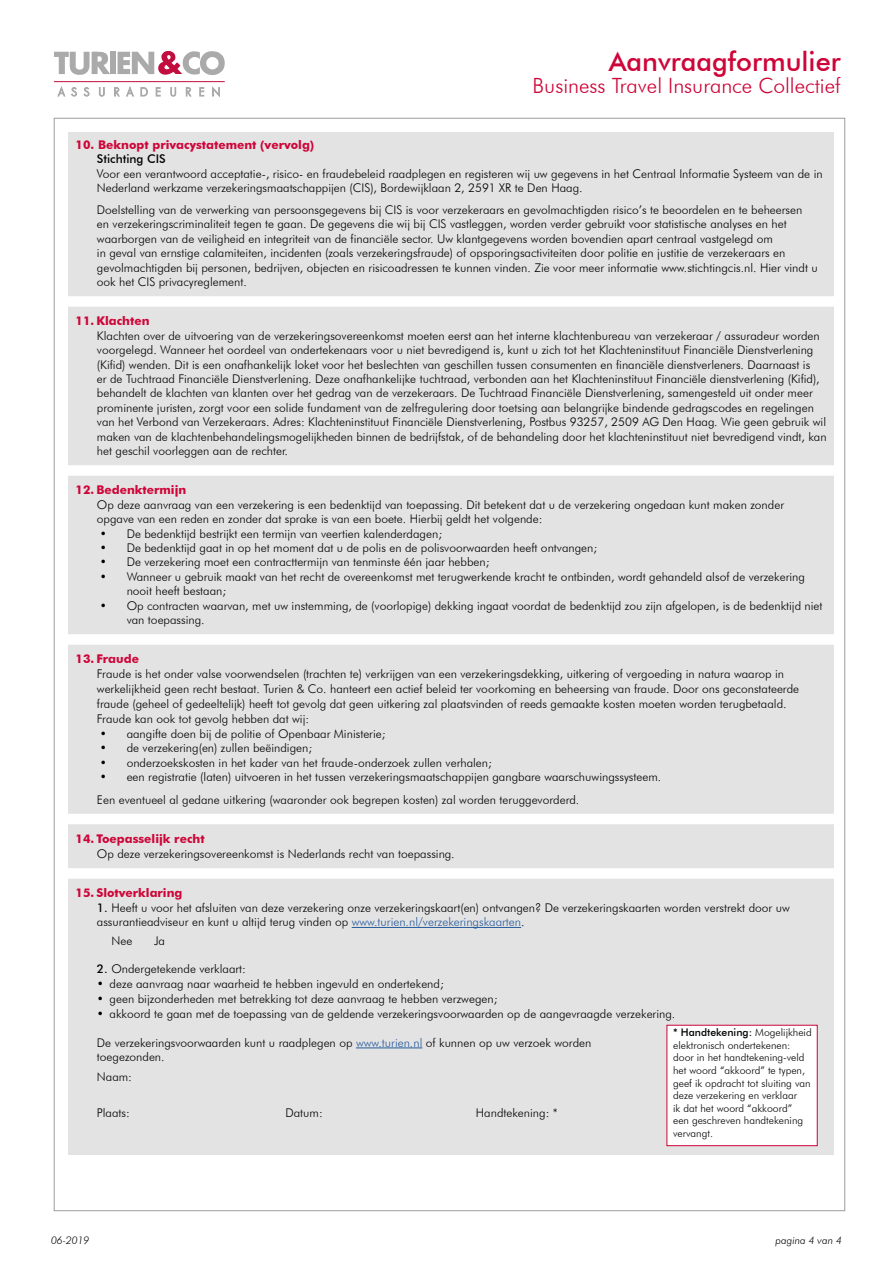
<style>
.page{position:relative;width:893px;height:1263px;background:#fff}
.page>*{position:absolute;margin:0;border:0;box-sizing:border-box;transform-origin:0 0}
.t1{font:500 27px "Futura BT";color:#ce0538}
.t2{font:300 21px "Futura BT";color:#ce0538}
.t3{font:300 12px/14.4px "Futura BT";color:#000}
.t4{font:700 12px "Futura BT";color:#ce0538}
.t5{font:500 12px "Futura BT";color:#000}
.t6{font:300 10.5px/12.6px "Futura BT";color:#000}
.t7{font:italic 300 10.5px "Futura BT";color:#000}
.s1{font-weight:500}
.s2{color:#275b9b}
</style>
<div class="page">
<div style="left:68px;top:132px;width:765px;height:1022px;background:#e3e3e3"></div>
<div style="left:110px;top:52px;width:5px;height:22px;background:#aaa"></div>
<svg style="left:118px;top:51px;width:107px;height:24px"></svg>
<svg style="left:54px;top:51px;width:56px;height:24px"></svg>
<svg style="left:58px;top:87px;width:7px;height:9px"></svg>
<svg style="left:71px;top:87px;width:6px;height:9px"></svg>
<svg style="left:84px;top:87px;width:5px;height:9px"></svg>
<svg style="left:99px;top:87px;width:6px;height:10px"></svg>
<svg style="left:114px;top:87px;width:6px;height:9px"></svg>
<svg style="left:126px;top:87px;width:8px;height:9px"></svg>
<svg style="left:141px;top:87px;width:7px;height:9px"></svg>
<svg style="left:156px;top:87px;width:4px;height:9px"></svg>
<svg style="left:170px;top:87px;width:6px;height:10px"></svg>
<svg style="left:186px;top:87px;width:5px;height:9px"></svg>
<svg style="left:199px;top:87px;width:5px;height:9px"></svg>
<svg style="left:212px;top:87px;width:8px;height:10px"></svg>
<hr style="left:54px;top:81px;width:171px;height:1px;background:#c10e3e">
<div style="left:63px;top:296px;width:777px;height:11px;background:#fff"></div>
<div style="left:63px;top:465px;width:777px;height:11px;background:#fff"></div>
<div style="left:63px;top:634px;width:777px;height:11px;background:#fff"></div>
<div style="left:63px;top:814px;width:777px;height:10px;background:#fff"></div>
<div style="left:63px;top:868px;width:777px;height:11px;background:#fff"></div>
<hr style="left:352px;top:927px;width:169px;height:1px;background:#275b9b">
<hr style="left:356px;top:1048px;width:66px;height:1px;background:#275b9b">
<div style="left:666px;top:1025px;width:152px;height:121px;background:#fff;border:1px solid #ce0538"></div>
<h1 class="t1" style="left:609px;top:45px;width:233px">Aanvraagformulier</h1>
<h2 class="t2" style="left:533px;top:73px;width:310px">Business Travel Insurance Collectief</h2>
<p class="t4" style="left:76px;top:137px;width:240px">10. Beknopt privacystatement (vervolg)</p>
<p class="t5" style="left:97px;top:152px;width:70px">Stichting CIS</p>
<p class="t3" style="left:97px;top:166px;width:727px">Voor een verantwoord acceptatie-, risico- en fraudebeleid raadplegen en registeren wij uw gegevens in het Centraal Informatie Systeem van de in<br>Nederland werkzame verzekeringsmaatschappijen (CIS), Bordewijklaan 2, 2591 XR te Den Haag.</p>
<p class="t3" style="left:97px;top:202px;width:722px">Doelstelling van de verwerking van persoonsgegevens bij CIS is voor verzekeraars en gevolmachtigden risico’s te beoordelen en te beheersen<br>en verzekeringscriminaliteit tegen te gaan. De gegevens die wij bij CIS vastleggen, worden verder gebruikt voor statistische analyses en het waarborgen van de veiligheid en integriteit van de financiële sector. Uw klantgegevens worden bovendien apart centraal vastgelegd om<br>in geval van ernstige calamiteiten, incidenten (zoals verzekeringsfraude) of opsporingsactiviteiten door politie en justitie de verzekeraars en gevolmachtigden bij personen, bedrijven, objecten en risicoadressen te kunnen vinden. Zie voor meer informatie www.stichtingcis.nl. Hier vindt u ook het CIS privacyreglement.</p>
<p class="t4" style="left:76px;top:314px;width:75px">11. Klachten</p>
<p class="t3" style="left:97px;top:328px;width:731px">Klachten over de uitvoering van de verzekeringsovereenkomst moeten eerst aan het interne klachtenbureau van verzekeraar / assuradeur worden voorgelegd. Wanneer het oordeel van ondertekenaars voor u niet bevredigend is, kunt u zich tot het Klachteninstituut Financiële Dienstverlening (Kifid) wenden. Dit is een onafhankelijk loket voor het beslechten van geschillen tussen consumenten en financiële dienstverleners. Daarnaast is<br>er de Tuchtraad Financiële Dienstverlening. Deze onafhankelijke tuchtraad, verbonden aan het Klachteninstituut Financiële dienstverlening (Kifid), behandelt de klachten van klanten over het gedrag van de verzekeraars. De Tuchtraad Financiële Dienstverlening, samengesteld uit onder meer prominente juristen, zorgt voor een solide fundament van de zelfregulering door toetsing aan belangrijke bindende gedragscodes en regelingen van het Verbond van Verzekeraars. Adres: Klachteninstituut Financiële Dienstverlening, Postbus 93257, 2509 AG Den Haag. Wie geen gebruik wil maken van de klachtenbehandelingsmogelijkheden binnen de bedrijfstak, of de behandeling door het klachteninstituut niet bevredigend vindt, kan het geschil voorleggen aan de rechter.</p>
<p class="t4" style="left:76px;top:483px;width:112px">12. Bedenktermijn</p>
<p class="t3" style="left:97px;top:497px;width:689px">Op deze aanvraag van een verzekering is een bedenktijd van toepassing. Dit betekent dat u de verzekering ongedaan kunt maken zonder opgave van een reden en zonder dat sprake is van een boete. Hierbij geldt het volgende:</p>
<p class="t3" style="left:100px;top:526px;width:344px">• De bedenktijd bestrijkt een termijn van veertien kalenderdagen;</p>
<p class="t3" style="left:100px;top:540px;width:499px">• De bedenktijd gaat in op het moment dat u de polis en de polisvoorwaarden heeft ontvangen;</p>
<p class="t3" style="left:100px;top:555px;width:391px">• De verzekering moet een contracttermijn van tenminste één jaar hebben;</p>
<p class="t3" style="left:127px;top:569px;width:680px;text-indent:-27px">• Wanneer u gebruik maakt van het recht de overeenkomst met terugwerkende kracht te ontbinden, wordt gehandeld alsof de verzekering nooit heeft bestaan;</p>
<p class="t3" style="left:127px;top:598px;width:697px;text-indent:-27px">• Op contracten waarvan, met uw instemming, de (voorlopige) dekking ingaat voordat de bedenktijd zou zijn afgelopen, is de bedenktijd niet van toepassing.</p>
<p class="t4" style="left:76px;top:652px;width:65px">13. Fraude</p>
<p class="t3" style="left:97px;top:666px;width:704px;line-height:15px">Fraude is het onder valse voorwendselen (trachten te) verkrijgen van een verzekeringsdekking, uitkering of vergoeding in natura waarop in werkelijkheid geen recht bestaat. Turien &amp; Co. hanteert een actief beleid ter voorkoming en beheersing van fraude. Door ons geconstateerde fraude (geheel of gedeeltelijk) heeft tot gevolg dat geen uitkering zal plaatsvinden of reeds gemaakte kosten moeten worden terugbetaald.<br>Fraude kan ook tot gevolg hebben dat wij:</p>
<p class="t3" style="left:100px;top:726px;width:287px">• aangifte doen bij de politie of Openbaar Ministerie;</p>
<p class="t3" style="left:100px;top:741px;width:214px">• de verzekering(en) zullen beëindigen;</p>
<p class="t3" style="left:100px;top:755px;width:394px">• onderzoekskosten in het kader van het fraude-onderzoek zullen verhalen;</p>
<p class="t3" style="left:97px;top:765px;width:566px;line-height:22.5px">• een registratie (laten) uitvoeren in het tussen verzekeringsmaatschappijen gangbare waarschuwingssysteem.<br>Een eventueel al gedane uitkering (waaronder ook begrepen kosten) zal worden teruggevorderd.</p>
<p class="t4" style="left:76px;top:831px;width:130px">14. Toepasselijk recht</p>
<p class="t3" style="left:97px;top:846px;width:359px">Op deze verzekeringsovereenkomst is Nederlands recht van toepassing.</p>
<p class="t4" style="left:76px;top:886px;width:108px">15. Slotverklaring</p>
<p class="t3" style="left:97px;top:900px;width:694px"><span class="s1">1.</span> Heeft u voor het afsluiten van deze verzekering onze verzekeringskaart(en) ontvangen? De verzekeringskaarten worden verstrekt door uw assurantieadviseur en kunt u altijd terug vinden op <span class="s2">www.turien.nl/verzekeringskaarten</span>.</p>
<p class="t3" style="left:112px;top:933px;width:22px">Nee</p>
<p class="t3" style="left:154px;top:933px;width:12px">Ja</p>
<p class="t3" style="left:97px;top:962px;width:151px"><span class="s1">2.</span> Ondergetekende verklaart:</p>
<p class="t3" style="left:97px;top:977px;width:348px">• deze aanvraag naar waarheid te hebben ingevuld en ondertekend;</p>
<p class="t3" style="left:97px;top:991px;width:402px">• geen bijzonderheden met betrekking tot deze aanvraag te hebben verzwegen;</p>
<p class="t3" style="left:97px;top:1006px;width:580px">• akkoord te gaan met de toepassing van de geldende verzekeringsvoorwaarden op de aangevraagde verzekering.</p>
<p class="t3" style="left:97px;top:1035px;width:496px">De verzekeringsvoorwaarden kunt u raadplegen op <span class="s2">www.turien.nl</span> of kunnen op uw verzoek worden toegezonden.</p>
<p class="t3" style="left:97px;top:1069px;width:37px">Naam:</p>
<p class="t3" style="left:97px;top:1105px;width:35px">Plaats:</p>
<p class="t3" style="left:285px;top:1105px;width:39px">Datum:</p>
<p class="t3" style="left:476px;top:1105px;width:83px">Handtekening: *</p>
<p class="t6" style="left:673px;top:1026px;width:140px"><span class="s1">* Handtekening:</span> Mogelijkheid elektronisch ondertekenen: door in het handtekening-veld het woord “akkoord” te typen, geef ik opdracht tot sluiting van deze verzekering en verklaar<br>ik dat het woord “akkoord”<br>een geschreven handtekening vervangt.</p>
<p class="t7" style="left:51px;top:1234px;width:40px">06-2019</p>
<p class="t7" style="left:775px;top:1234px;width:68px">pagina 4 van 4</p>
</div>
